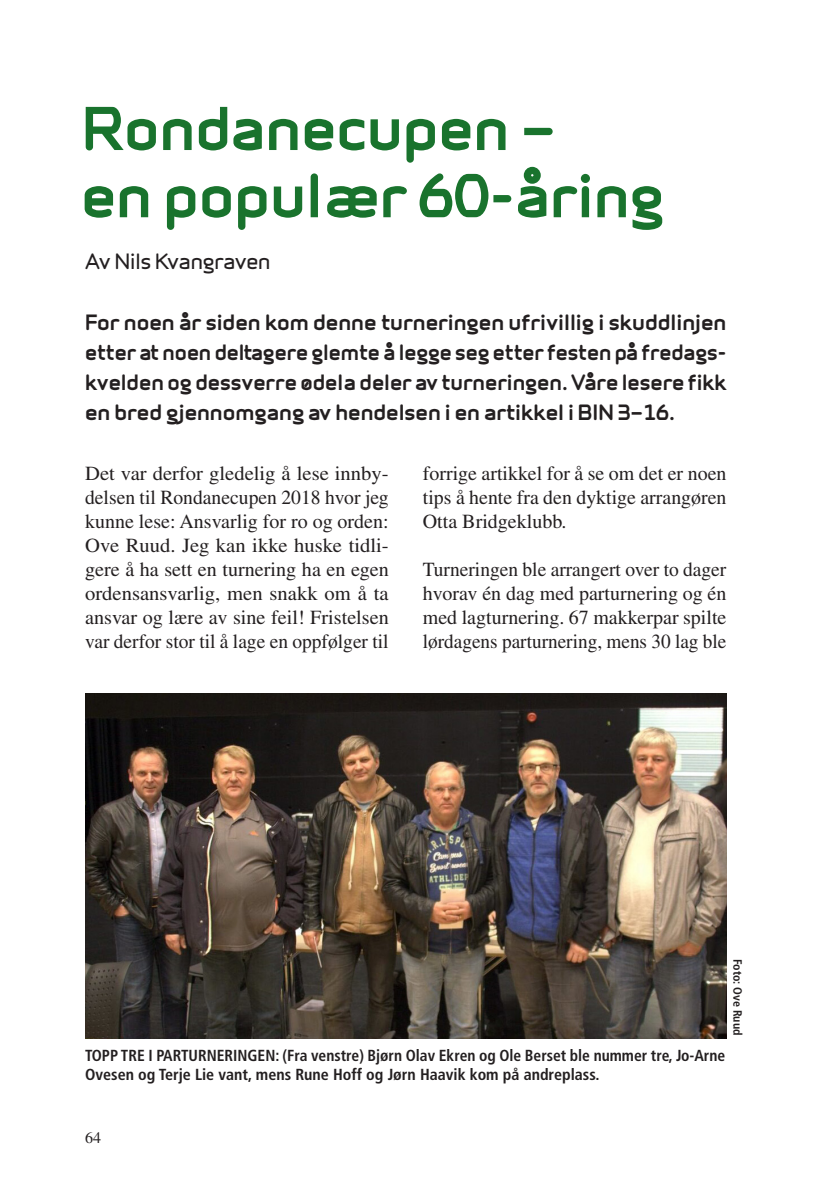
<style>
.page{position:relative;width:840px;height:1191px;background:#fff}
.page>*{position:absolute;margin:0;border:0;box-sizing:border-box;transform-origin:0 0}
.Overskrift_24{font:800 56px "Infinity";color:#19732d}
.brødtekst{font:20px/24px "Times";color:#231f20;text-align:justify}
.Ingress_bold{font:800 20px/30px "Infinity";color:#231f20;text-align:justify}
.forfatter{font:700 20px "Infinity";color:#231f20}
.bildetekst{font:700 condensed 16px/19px "Frutiger";color:#231f20}
.brødtekst-2{font:16px "Times";color:#231f20}
.bildetekst-2{font:700 condensed 12px "Frutiger";color:#231f20}
</style>
<div class="page">
<img style="left:85px;top:693px;width:641px;height:345px">
<p class="Overskrift_24" style="left:82px;top:87px;width:475px">Rondanecupen –</p>
<p class="Overskrift_24" style="left:81px;top:154px;width:584px">en populær 60-åring</p>
<p class="forfatter" style="left:85px;top:246px;width:186px">Av Nils Kvangraven</p>
<p class="Ingress_bold" style="left:85px;top:306px;width:642px">For noen år siden kom denne turneringen ufrivillig i skuddlinjen etter at noen deltagere glemte å legge seg etter festen på fredags&shy;kvelden og dessverre ødela deler av turneringen. Våre lesere fikk en bred gjennomgang av hendelsen i en artikkel i BIN 3–16.</p>
<p class="brødtekst" style="left:85px;top:461px;width:305px">Det var derfor gledelig å lese innby&shy;delsen til Rondanecupen 2018 hvor jeg kunne lese: Ansvarlig for ro og orden:<br>Ove Ruud. Jeg kan ikke huske tidli&shy;gere å ha sett en turnering ha en egen ordensansvarlig, men snakk om å ta ansvar og lære av sine feil! Fristelsen var derfor stor til å lage en oppfølger til</p>
<p class="brødtekst" style="left:422px;top:461px;width:305px">forrige artikkel for å se om det er noen tips å hente fra den dyktige arrangøren Otta Bridgeklubb.</p>
<p class="brødtekst" style="left:422px;top:557px;width:305px">Turneringen ble arrangert over to dager hvorav én dag med parturnering og én med lagturnering. 67 makkerpar spilte lørdagens parturnering, mens 30 lag ble</p>
<p class="bildetekst" style="left:85px;top:1046px;width:641px">TOPP TRE I PARTURNERINGEN: (Fra venstre) Bjørn Olav Ekren og Ole Berset ble nummer tre, Jo-Arne<br>Ovesen og Terje Lie vant, mens Rune Hoff og Jørn Haavik kom på andreplass.</p>
<p class="bildetekst-2" style="left:744px;top:959px;width:78px;rotate:90deg">Foto: Ove Ruud</p>
<p class="brødtekst-2" style="left:85px;top:1128px;width:17px">64</p>
</div>
